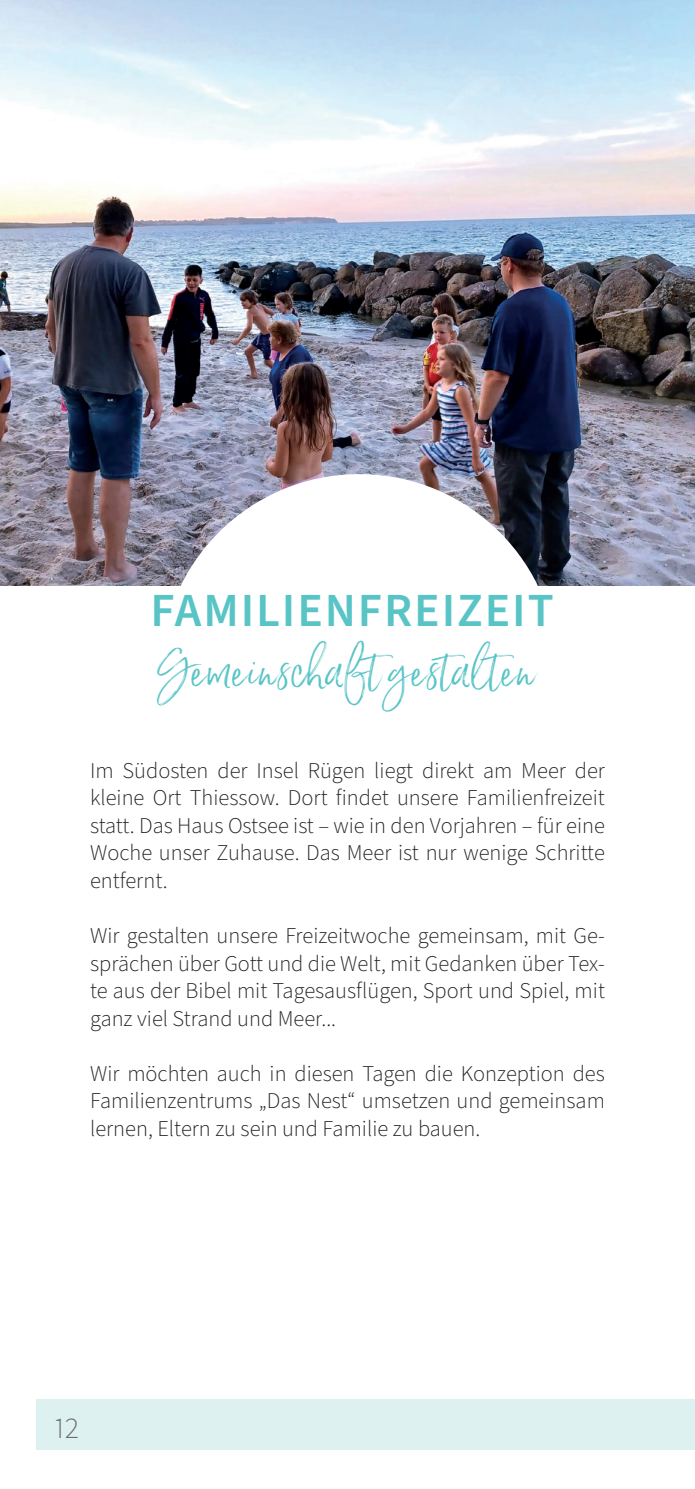
<style>
.page{position:relative;width:695px;height:1489px;background:#fff}
.page>*{position:absolute;margin:0;border:0;box-sizing:border-box;transform-origin:0 0}
.t1{font:47.5px "Saturday Script";color:#59c4c6}
.t2{font:600 47.5px "Source Sans Pro";letter-spacing:.04em;color:#59c4c6}
.t3{font:300 30px "Source Sans Pro";color:#6c6d70}
.t4{font:300 22.5px/27.5px "Source Sans Pro";color:#231f20;text-align:justify}
</style>
<div class="page">
<img style="left:0;top:0;width:694px;height:585px">
<div style="left:161px;top:474px;width:396px;height:397px;background:#fff;border-radius:50%"></div>
<div style="left:37px;top:1398px;width:657px;height:51px;background:#ddf1f1"></div>
<p class="t2" style="left:150px;top:578px;width:404px">FAMILIENFREIZEIT</p>
<p class="t1" style="left:159px;top:641px;width:378px">Gemeinschaft gestalten</p>
<p class="t4" style="left:90px;top:757px;width:516px">Im Südosten der Insel Rügen liegt direkt am Meer der kleine Ort Thiessow. Dort findet unsere Familienfreizeit statt. Das Haus Ostsee ist – wie in den Vorjahren – für eine Woche unser Zuhause. Das Meer ist nur wenige Schritte entfernt.</p>
<p class="t4" style="left:90px;top:922px;width:516px">Wir gestalten unsere Freizeitwoche gemeinsam, mit Ge&shy;sprächen über Gott und die Welt, mit Gedanken über Tex&shy;te aus der Bibel mit Tagesausflügen, Sport und Spiel, mit ganz viel Strand und Meer...</p>
<p class="t4" style="left:90px;top:1060px;width:516px">Wir möchten auch in diesen Tagen die Konzeption des Familienzentrums „Das Nest“ umsetzen und gemeinsam lernen, Eltern zu sein und Familie zu bauen.</p>
<p class="t3" style="left:55px;top:1408px;width:26px">12</p>
</div>
